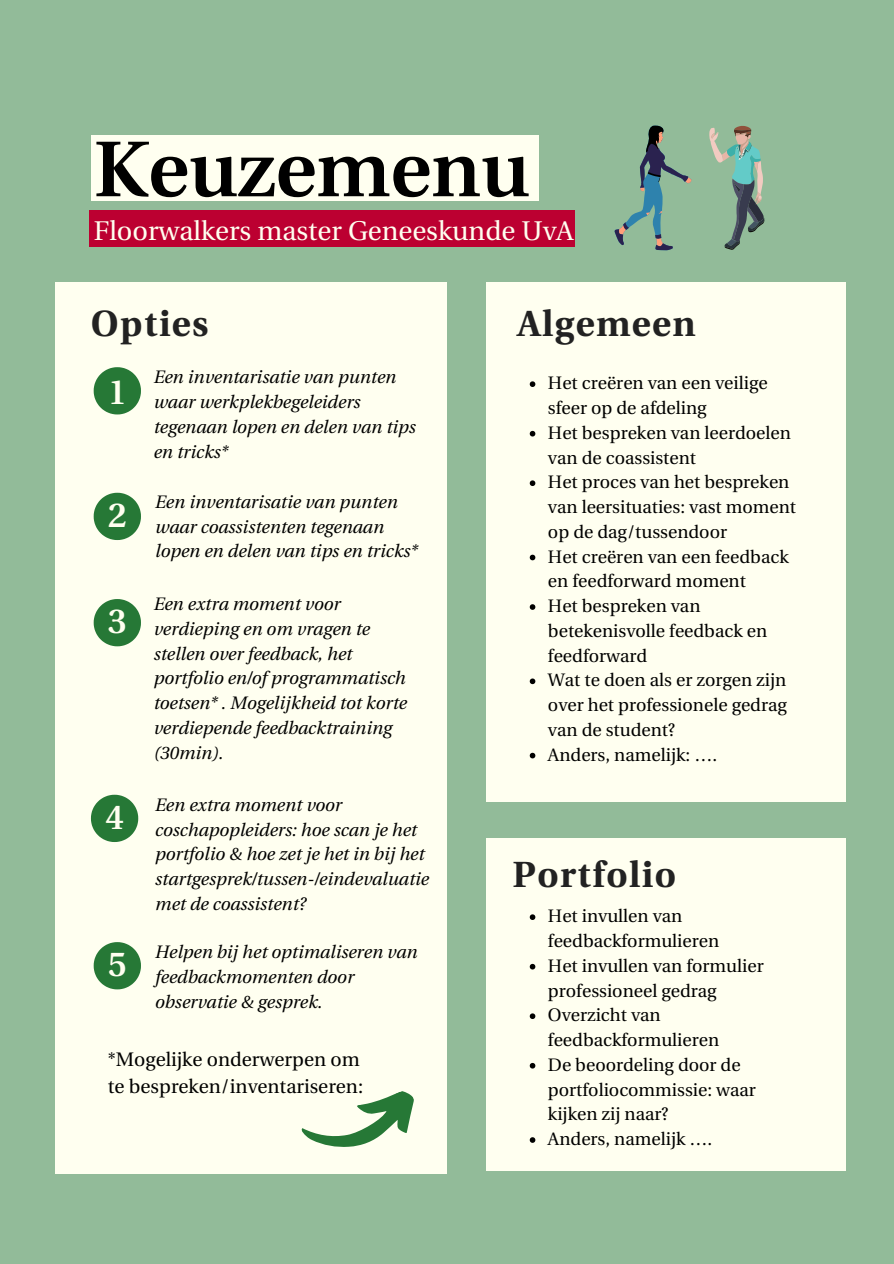
<style>
.page{position:relative;width:894px;height:1264px;background:#fff}
.page>*{position:absolute;margin:0;border:0;box-sizing:border-box;transform-origin:0 0}
.t1{font:600 78.75px "Utopia";color:#000}
.t2{font:36.3px "Utopia Bold Os F";letter-spacing:.04em;color:#222}
.t3{font:600 34.65px "Utopia";color:#fffff0}
.t4{font:27px "Utopia";color:#fffff0}
.t5{font:19.5px/27px "Utopia";color:#000}
.t6{font:italic 18px/24.8px "Utopia";color:#000}
.t7{font:18px/24.8px "Utopia";color:#000}
</style>
<div class="page">
<div style="left:0;top:0;width:893px;height:1263px;background:#92bb99"></div>
<svg style="left:614px;top:125px;width:77px;height:125px"></svg>
<svg style="left:709px;top:126px;width:55px;height:124px"></svg>
<div style="left:55px;top:283px;width:391px;height:891px;background:#fffff0"></div>
<div style="left:486px;top:283px;width:359px;height:519px;background:#fffff0"></div>
<div style="left:486px;top:838px;width:359px;height:332px;background:#fffff0"></div>
<div style="left:91px;top:135px;width:447px;height:66px;background:#fffff0"></div>
<div style="left:89px;top:211px;width:486px;height:36px;background:#bc0031"></div>
<svg style="left:94px;top:367px;width:47px;height:47px"></svg>
<svg style="left:94px;top:493px;width:47px;height:47px"></svg>
<svg style="left:94px;top:599px;width:47px;height:47px"></svg>
<svg style="left:91px;top:794px;width:47px;height:48px"></svg>
<svg style="left:94px;top:942px;width:47px;height:47px"></svg>
<svg style="left:301px;top:1091px;width:113px;height:56px"></svg>
<svg style="left:529px;top:381px;width:6px;height:6px"></svg>
<svg style="left:529px;top:431px;width:6px;height:5px"></svg>
<svg style="left:529px;top:480px;width:6px;height:6px"></svg>
<svg style="left:529px;top:554px;width:6px;height:6px"></svg>
<svg style="left:529px;top:604px;width:6px;height:6px"></svg>
<svg style="left:529px;top:678px;width:6px;height:6px"></svg>
<svg style="left:529px;top:752px;width:6px;height:6px"></svg>
<svg style="left:529px;top:914px;width:6px;height:6px"></svg>
<svg style="left:529px;top:963px;width:6px;height:6px"></svg>
<svg style="left:529px;top:1013px;width:6px;height:6px"></svg>
<svg style="left:529px;top:1062px;width:6px;height:6px"></svg>
<svg style="left:529px;top:1137px;width:6px;height:5px"></svg>
<p class="t1" style="left:94px;top:125px;width:437px">Keuzemenu</p>
<p class="t4" style="left:94px;top:215px;width:481px">Floorwalkers master Geneeskunde UvA</p>
<p class="t2" style="left:91px;top:303px;width:119px">Opties</p>
<p class="t2" style="left:517px;top:303px;width:180px">Algemeen</p>
<p class="t3" style="left:108px;top:373px;width:21px">1</p>
<p class="t6" style="left:154px;top:365px;width:263px">Een inventarisatie van punten waar werkplekbegeleiders tegenaan lopen en delen van tips en tricks*</p>
<p class="t6" style="left:155px;top:489px;width:264px">Een inventarisatie van punten waar coassistenten tegenaan lopen en delen van tips en tricks*</p>
<p class="t6" style="left:154px;top:592px;width:255px">Een extra moment voor verdieping en om vragen te stellen over feedback, het portfolio en/of programmatisch toetsen* . Mogelijkheid tot korte verdiepende feedbacktraining (30min).</p>
<p class="t6" style="left:155px;top:792px;width:275px">Een extra moment voor coschapopleiders: hoe scan je het portfolio &amp; hoe zet je het in bij het startgesprek/tussen-/eindevaluatie met de coassistent?</p>
<p class="t6" style="left:155px;top:940px;width:264px">Helpen bij het optimaliseren van feedbackmomenten door observatie &amp; gesprek.</p>
<p class="t5" style="left:108px;top:1046px;width:257px">*Mogelijke onderwerpen om te bespreken/inventariseren:</p>
<p class="t3" style="left:108px;top:496px;width:21px">2</p>
<p class="t3" style="left:108px;top:602px;width:21px">3</p>
<p class="t3" style="left:105px;top:797px;width:21px">4</p>
<p class="t3" style="left:108px;top:945px;width:21px">5</p>
<p class="t7" style="left:548px;top:371px;width:221px">Het creëren van een veilige sfeer op de afdeling</p>
<p class="t7" style="left:548px;top:420px;width:244px">Het bespreken van leerdoelen van de coassistent</p>
<p class="t7" style="left:548px;top:470px;width:249px">Het proces van het bespreken van leersituaties: vast moment op de dag/tussendoor</p>
<p class="t7" style="left:548px;top:544px;width:242px">Het creëren van een feedback en feedforward moment</p>
<p class="t7" style="left:548px;top:594px;width:221px">Het bespreken van betekenisvolle feedback en feedforward</p>
<p class="t7" style="left:548px;top:668px;width:240px;text-align:justify">Wat te doen als er zorgen zijn over het professionele gedrag van de student?</p>
<p class="t7" style="left:548px;top:742px;width:171px">Anders, namelijk: ….</p>
<p class="t2" style="left:512px;top:853px;width:165px">Portfolio</p>
<p class="t7" style="left:548px;top:904px;width:173px">Het invullen van feedbackformulieren</p>
<p class="t7" style="left:548px;top:953px;width:217px">Het invullen van formulier professioneel gedrag</p>
<p class="t7" style="left:548px;top:1003px;width:173px">Overzicht van feedbackformulieren</p>
<p class="t7" style="left:548px;top:1052px;width:209px">De beoordeling door de portfoliocommissie: waar kijken zij naar?</p>
<p class="t7" style="left:548px;top:1126px;width:166px">Anders, namelijk ….</p>
</div>
